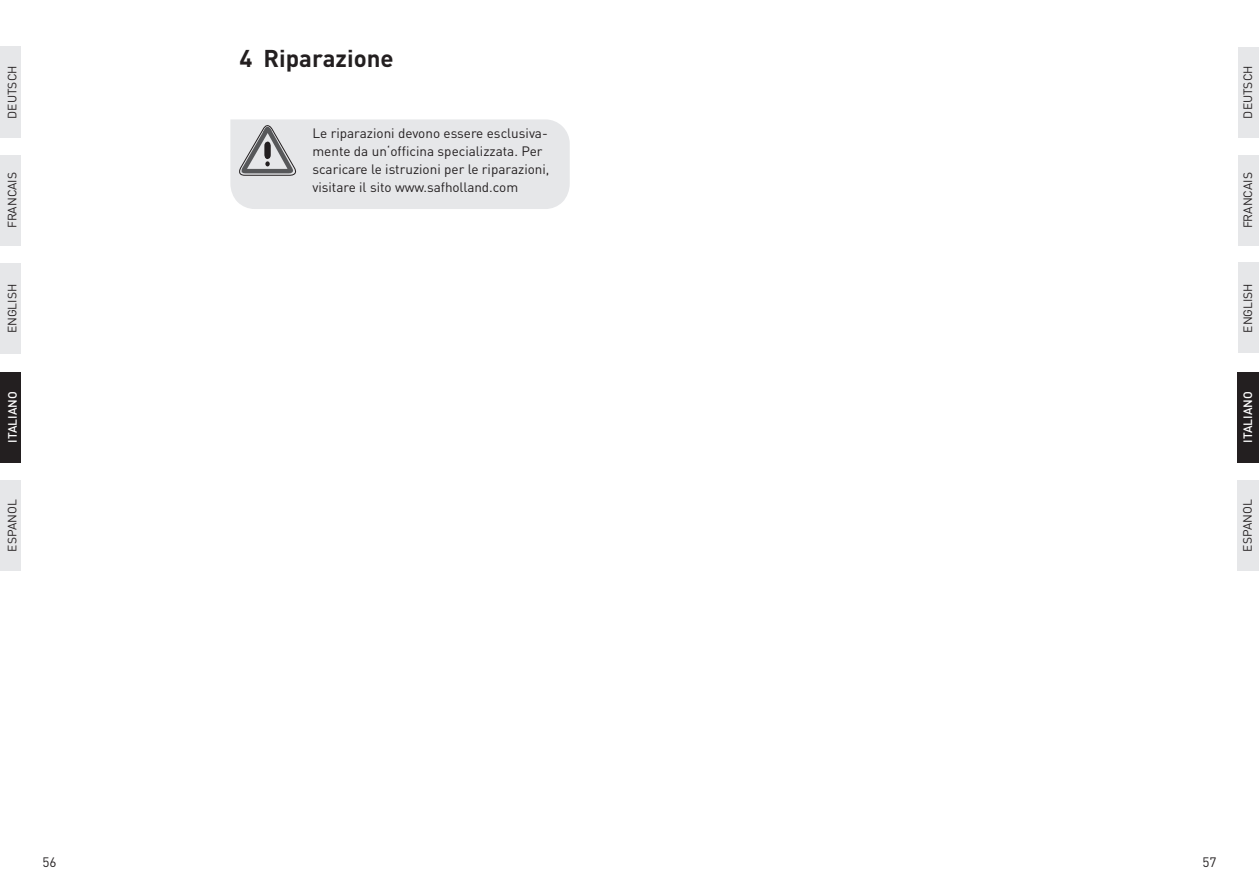
<style>
.page{position:relative;width:1259px;height:893px;background:#fff}
.page>*{position:absolute;margin:0;border:0;box-sizing:border-box;transform-origin:0 0}
.u_haupttitel{font:700 24px "DIN";color:#231f20}
.d_fliesstext_3mm_ez{font:13.5px/18px "DIN";color:#231f20}
.t1{font:12px "DIN";color:#231f20}
.t2{font:500 12px "DIN";color:#fff}
</style>
<div class="page">
<div style="left:0;top:47px;width:21px;height:91px;background:#e6e7e9"></div>
<div style="left:0;top:155px;width:21px;height:90px;background:#e6e7e9"></div>
<div style="left:0;top:264px;width:21px;height:90px;background:#e6e7e9"></div>
<div style="left:0;top:372px;width:21px;height:90px;background:#231f20"></div>
<div style="left:0;top:480px;width:21px;height:90px;background:#e6e7e9"></div>
<div style="left:1237px;top:47px;width:22px;height:90px;background:#e6e7e9"></div>
<div style="left:1237px;top:155px;width:22px;height:90px;background:#e6e7e9"></div>
<div style="left:1237px;top:263px;width:22px;height:90px;background:#e6e7e9"></div>
<div style="left:1237px;top:372px;width:22px;height:90px;background:#231f20"></div>
<div style="left:1237px;top:480px;width:22px;height:90px;background:#e6e7e9"></div>
<div style="left:230px;top:119px;width:340px;height:90px;background:#e6e7e9"></div>
<p class="t1" style="left:5px;top:119px;width:55px;rotate:-90deg">DEUTSCH</p>
<p class="t1" style="left:5px;top:228px;width:58px;rotate:-90deg">FRANCAIS</p>
<p class="t1" style="left:5px;top:333px;width:51px;rotate:-90deg">ENGLISH</p>
<p class="t2" style="left:5px;top:443px;width:53px;rotate:-90deg">ITALIANO</p>
<p class="t1" style="left:5px;top:551px;width:54px;rotate:-90deg">ESPANOL</p>
<p class="u_haupttitel" style="left:239px;top:42px;width:156px">4 Riparazione</p>
<p class="d_fliesstext_3mm_ez" style="left:312px;top:123px;width:238px">Le riparazioni devono essere esclusiva&shy;mente da un‘officina specializzata. Per scaricare le istruzioni per le riparazioni, visitare il sito www.safholland.com</p>
<p class="t1" style="left:1240px;top:119px;width:55px;rotate:-90deg">DEUTSCH</p>
<p class="t1" style="left:1240px;top:228px;width:58px;rotate:-90deg">FRANCAIS</p>
<p class="t1" style="left:1240px;top:333px;width:51px;rotate:-90deg">ENGLISH</p>
<p class="t2" style="left:1240px;top:443px;width:53px;rotate:-90deg">ITALIANO</p>
<p class="t1" style="left:1240px;top:551px;width:54px;rotate:-90deg">ESPANOL</p>
<p class="d_fliesstext_3mm_ez" style="left:43px;top:853px;width:16px">56</p>
<p class="d_fliesstext_3mm_ez" style="left:1202px;top:853px;width:16px">57</p>
</div>
